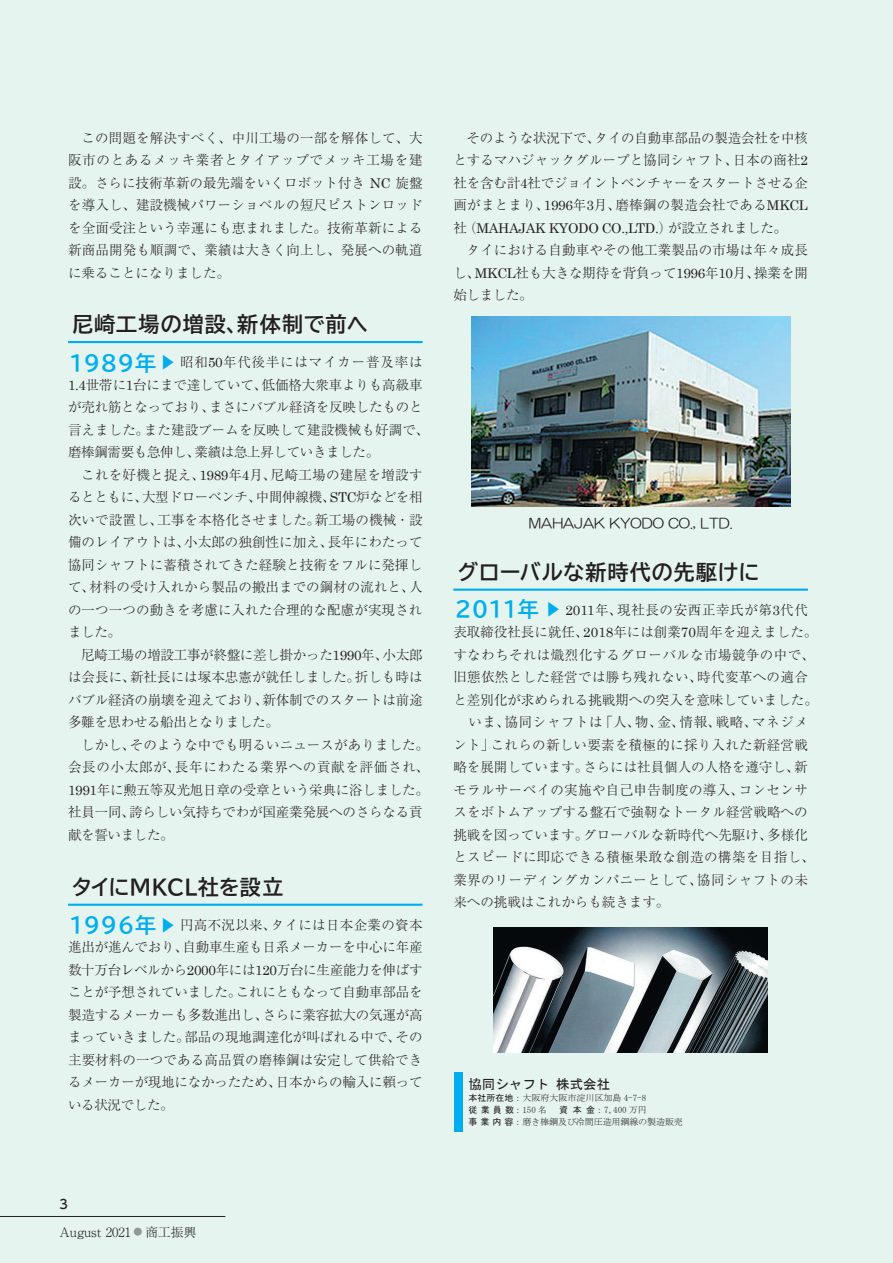
<style>
.page{position:relative;width:893px;height:1263px;background:#e6f4ef}
.page>*{position:absolute;margin:0;border:0;box-sizing:border-box;transform-origin:0 0}
.t1{font:21px/38.5px "BIZ UDP Gothic Bold";letter-spacing:.045em;color:#231f20}
.t2{font:21px "BIZ UDP Gothic Bold";letter-spacing:.01em;color:#231f20}
.t3{font:21px "BIZ UDP Gothic Bold";letter-spacing:.05em;color:#00aeef}
.t4{font:300 13.5px/22.5px "Ryumin Pr 5";letter-spacing:.005em;color:#231f20;text-align:justify}
.t5{font:300 13.5px "Ryumin Pr 5";letter-spacing:.025em;color:#231f20}
.t6{font:300 13.5px "Ryumin Pr 5";letter-spacing:.03em;color:#231f20}
.t7{font:300 13.5px "Ryumin Pr 5";letter-spacing:.045em;color:#231f20}
.t8{font:13.5px "Century";letter-spacing:-.025em;color:#231f20}
.t9{font:13.5px "HG Maru Gothic MPRO";color:#231f20}
.t10{font:13.5px "MS Gothic";color:#231f20}
.t11{font:300 12.75px "Ryumin Pr 6";color:#231f20}
.t12{font:500 12.75px "UD Shin Go Pro";color:#231f20}
.t13{font:9px/12px "MS Mincho";letter-spacing:-.01em;color:#231f20}
.s1{font-family:"Century";font-weight:400}
.s2{color:#00aeef}
.s3{font-size:25.5px;color:#00aeef}
.s4{font-family:"BIZ UDP Gothic Bold";font-weight:400;font-size:21px;color:#00aeef}
.s5{font-family:"BIZ UDP Gothic Bold";font-weight:400;font-size:25.5px;color:#00aeef}
.s6{font-size:8.85px;color:#939598}
.s7{font-family:"Ryumin Pr 5";font-weight:300}
.s8{font-size:25.5px}
.s9{font-family:"MS Gothic"}
.s10{font-family:"UD Shin Go Pro";font-weight:300}
</style>
<div class="page">
<div style="left:454px;top:1073px;width:9px;height:59px;background:#00aeef"></div>
<hr style="left:453px;top:589px;width:355px;height:2px;background:#00aeef">
<hr style="left:68px;top:341px;width:355px;height:2px;background:#00aeef">
<hr style="left:68px;top:904px;width:355px;height:2px;background:#00aeef">
<img style="left:471px;top:316px;width:319px;height:191px">
<img style="left:494px;top:927px;width:274px;height:126px">
<hr style="left:0;top:1216px;width:225px;height:1px;background:#231f20">
<p class="t4" style="left:68px;top:125px;width:356px">　この問題を解決すべく、中川工場の一部を解体して、大阪市のとあるメッキ業者とタイアップでメッキ工場を建設。さらに技術革新の最先端をいくロボット付き <span class="s1">NC</span> 旋盤を導入し、建設機械パワーショベルの短尺ピストンロッドを全面受注という幸運にも恵まれました。技術革新による新商品開発も順調で、業績は大きく向上し、発展への軌道に乗ることになりました。</p>
<h1 class="t1" style="left:70px;top:305px;width:300px">尼崎工場の増設、新体制で前へ<br><span class="s2">1989年</span> <span class="s3">▶</span></h1>
<p class="t4" style="left:68px;top:350px;width:363px;text-align:left;text-indent:112px">昭和<span class="s1">50</span>年代後半にはマイカー普及率は<br><span class="s1">1.4</span>世帯に<span class="s1">1</span>台にまで達していて、低価格大衆車よりも高級車が売れ筋となっており、まさにバブル経済を反映したものと言えました。また建設ブームを反映して建設機械も好調で、磨棒鋼需要も急伸し、業績は急上昇していきました。<br>　これを好機と捉え、<span class="s1">1989</span>年<span class="s1">4</span>月、尼崎工場の建屋を増設するとともに、大型ドローベンチ、中間伸線機、<span class="s1">STC</span>炉などを相次いで設置し、工事を本格化させました。新工場の機械・設備のレイアウトは、小太郎の独創性に加え、長年にわたって協同シャフトに蓄積されてきた経験と技術をフルに発揮して、材料の受け入れから製品の搬出までの鋼材の流れと、人の一つ一つの動きを考慮に入れた合理的な配慮が実現されました。<br>　尼崎工場の増設工事が終盤に差し掛かった<span class="s1">1990</span>年、小太郎は会長に、新社長には塚本忠憲が就任しました。折しも時はバブル経済の崩壊を迎えており、新体制でのスタートは前途多難を思わせる船出となりました。<br>　しかし、そのような中でも明るいニュースがありました。会長の小太郎が、長年にわたる業界への貢献を評価され、<br><span class="s1">1991</span>年に勲五等双光旭日章の受章という栄典に浴しました。社員一同、誇らしい気持ちでわが国産業発展へのさらなる貢献を誓いました。</p>
<h1 class="t2" style="left:72px;top:876px;width:212px">タイにMKCL社を設立</h1>
<p class="t4" style="left:68px;top:912px;width:356px"><span class="s4">1996年</span> <span class="s5">▶</span> 円高不況以来、タイには日本企業の資本進出が進んでおり、自動車生産も日系メーカーを中心に年産数十万台レベルから<span class="s1">2000</span>年には<span class="s1">120</span>万台に生産能力を伸ばすことが予想されていました。これにともなって自動車部品を製造するメーカーも多数進出し、さらに業容拡大の気運が高まっていきました。部品の現地調達化が叫ばれる中で、その主要材料の一つである高品質の磨棒鋼は安定して供給できるメーカーが現地になかったため、日本からの輸入に頼っている状況でした。</p>
<p class="t12" style="left:60px;top:1194px;width:10px">3</p>
<p class="t11" style="left:60px;top:1222px;width:138px">August 2021 <span class="s6">●</span> 商工振興</p>
<p class="t4" style="left:453px;top:125px;width:356px">　そのような状況下で、タイの自動車部品の製造会社を中核とするマハジャックグループと協同シャフト、日本の商社<span class="s1">2</span>社を含む計<span class="s1">4</span>社でジョイントベンチャーをスタートさせる企画がまとまり、<span class="s1">1996</span>年<span class="s1">3</span>月、磨棒鋼の製造会社である<span class="s1">MKCL</span></p>
<p class="t8" style="left:453px;top:217px;width:335px"><span class="s7">社（</span>MAHAJAK KYODO CO.,LTD.<span class="s7">）が設立されました。</span></p>
<p class="t4" style="left:453px;top:238px;width:356px">　タイにおける自動車やその他工業製品の市場は年々成長し、<span class="s1">MKCL</span>社も大きな期待を背負って<span class="s1">1996</span>年<span class="s1">10</span>月、操業を開始しました。</p>
<p class="t9" style="left:529px;top:517px;width:205px">MAHAJAK KYODO CO., LTD.</p>
<h1 class="t1" style="left:458px;top:552px;width:303px">グローバルな新時代の先駆けに</h1>
<h1 class="t3" style="left:455px;top:599px;width:106px">2011年 <span class="s8">▶</span></h1>
<p class="t7" style="left:565px;top:599px;width:244px"><span class="s1">2011</span>年、現社長の安西正幸氏が第<span class="s1">3</span>代代</p>
<p class="t4" style="left:453px;top:620px;width:365px">表取締役社長に就任、<span class="s1">2018</span>年には創業<span class="s1">70</span>周年を迎えました。</p>
<p class="t6" style="left:453px;top:644px;width:363px">すなわちそれは熾烈化するグローバルな市場競争の中で、</p>
<p class="t5" style="left:453px;top:667px;width:356px">旧態依然とした経営では勝ち残れない、時代変革への適合</p>
<p class="t4" style="left:453px;top:687px;width:366px">と差別化が求められる挑戦期への突入を意味していました。</p>
<p class="t7" style="left:468px;top:712px;width:341px">いま、協同シャフトは「人、物、金、情報、戦略、マネジメ</p>
<p class="t4" style="left:453px;top:732px;width:356px">ント」これらの新しい要素を積極的に採り入れた新経営戦</p>
<p class="t4" style="left:453px;top:755px;width:356px">略を展開しています。さらには社員個人の人格を遵守し、新</p>
<p class="t5" style="left:453px;top:779px;width:356px">モラルサーベイの実施や自己申告制度の導入、コンセンサ</p>
<p class="t4" style="left:453px;top:800px;width:356px">スをボトムアップする盤石で強靭なトータル経営戦略への</p>
<p class="t4" style="left:453px;top:823px;width:356px">挑戦を図っています。グローバルな新時代へ先駆け、多様化</p>
<p class="t6" style="left:453px;top:847px;width:363px">とスピードに即応できる積極果敢な創造の構築を目指し、</p>
<p class="t5" style="left:453px;top:869px;width:356px">業界のリーディングカンパニーとして、協同シャフトの未</p>
<p class="t4" style="left:453px;top:890px;width:217px">来への挑戦はこれからも続きます。</p>
<p class="t10" style="left:468px;top:1077px;width:143px">協同シャフト 株式会社</p>
<p class="t13" style="left:468px;top:1092px;width:216px"><span class="s9">本社所在地：</span>大阪府大阪市淀川区加島 4-7-8<br><span class="s9">従業員数：</span>150 名<span class="s10">　</span> <span class="s9">資本金：</span>7,400 万円<br><span class="s9">事業内容：</span>磨き棒鋼及び冷間圧造用鋼線の製造販売</p>
</div>
